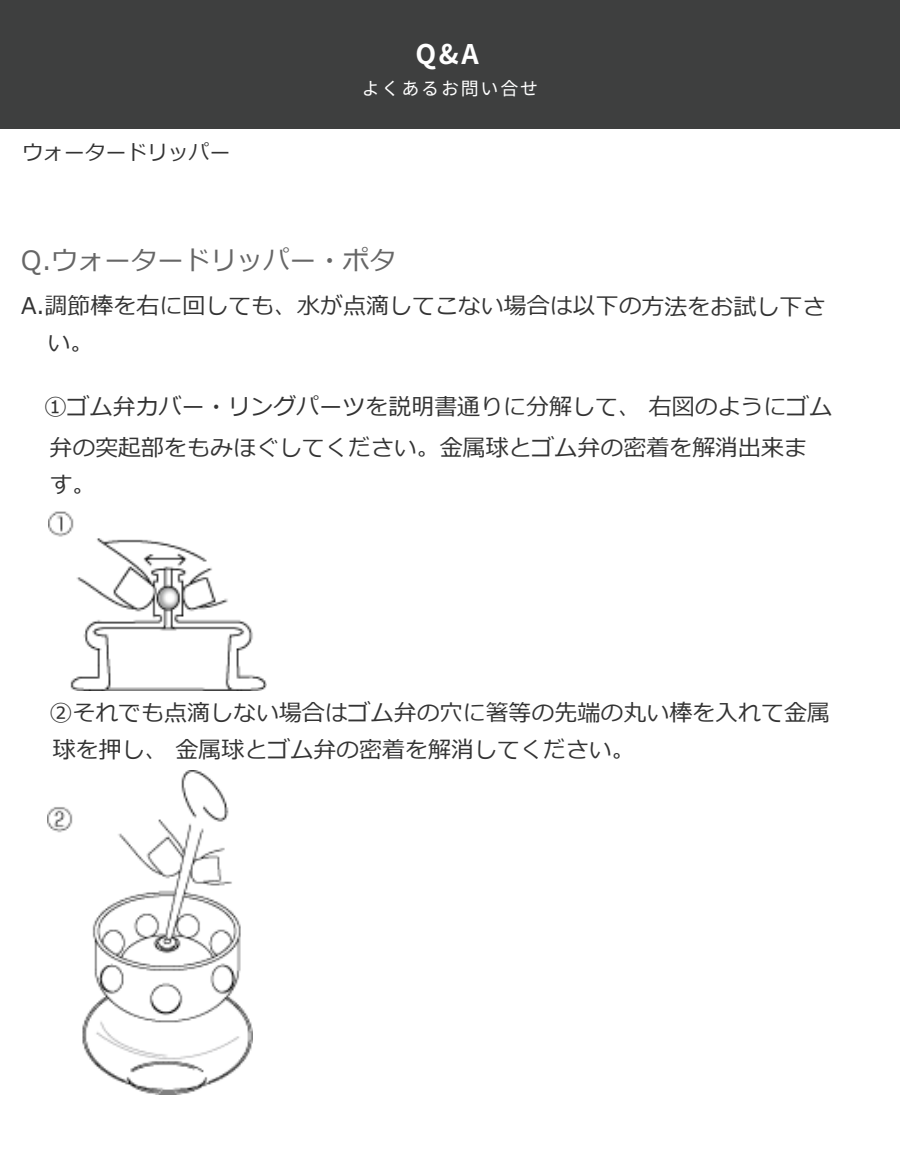
<style>
.page{position:relative;width:900px;height:1153px;background:#fff}
.page>*{position:absolute;margin:0;border:0;box-sizing:border-box;transform-origin:0 0}
.t1{font:700 27px "Noto Sans CJ Kjp";color:#fff}
.t2{font:26.55px "Meiryo";color:#666}
.t3{font:22.95px/36.9px "Meiryo";color:#333}
.t4{font:20.7px "Meiryo";color:#333}
.t5{font:18px "Noto Sans CJ Kjp";letter-spacing:.1em;color:#fff}
</style>
<div class="page">
<img style="left:49px;top:511px;width:217px;height:179px">
<img style="left:48px;top:770px;width:204px;height:323px">
<div style="left:0;top:0;width:900px;height:128px;background:#3e3f3f"></div>
<p class="t4" style="left:23px;top:138px;width:209px">ウォータードリッパー</p>
<p class="t1" style="left:415px;top:39px;width:65px">Q&amp;A</p>
<p class="t5" style="left:362px;top:78px;width:178px">よくあるお問い合せ</p>
<p class="t2" style="left:21px;top:242px;width:376px">Q.ウォータードリッパー・ポタ</p>
<p class="t3" style="left:48px;top:289px;width:779px;text-indent:-26px">A.調節棒を右に回しても、水が点滴してこない場合は以下の方法をお試し下さい。</p>
<p class="t3" style="left:44px;top:387px;width:790px;line-height:40.7px">①ゴム弁カバー・リングパーツを説明書通りに分解して、右図のようにゴム弁の突起部をもみほぐしてください。金属球とゴム弁の密着を解消出来ま</p>
<p class="t3" style="left:49px;top:467px;width:47px">す。</p>
<p class="t3" style="left:49px;top:695px;width:782px">②それでも点滴しない場合はゴム弁の穴に箸等の先端の丸い棒を入れて金属球を押し、金属球とゴム弁の密着を解消してください。</p>
</div>
